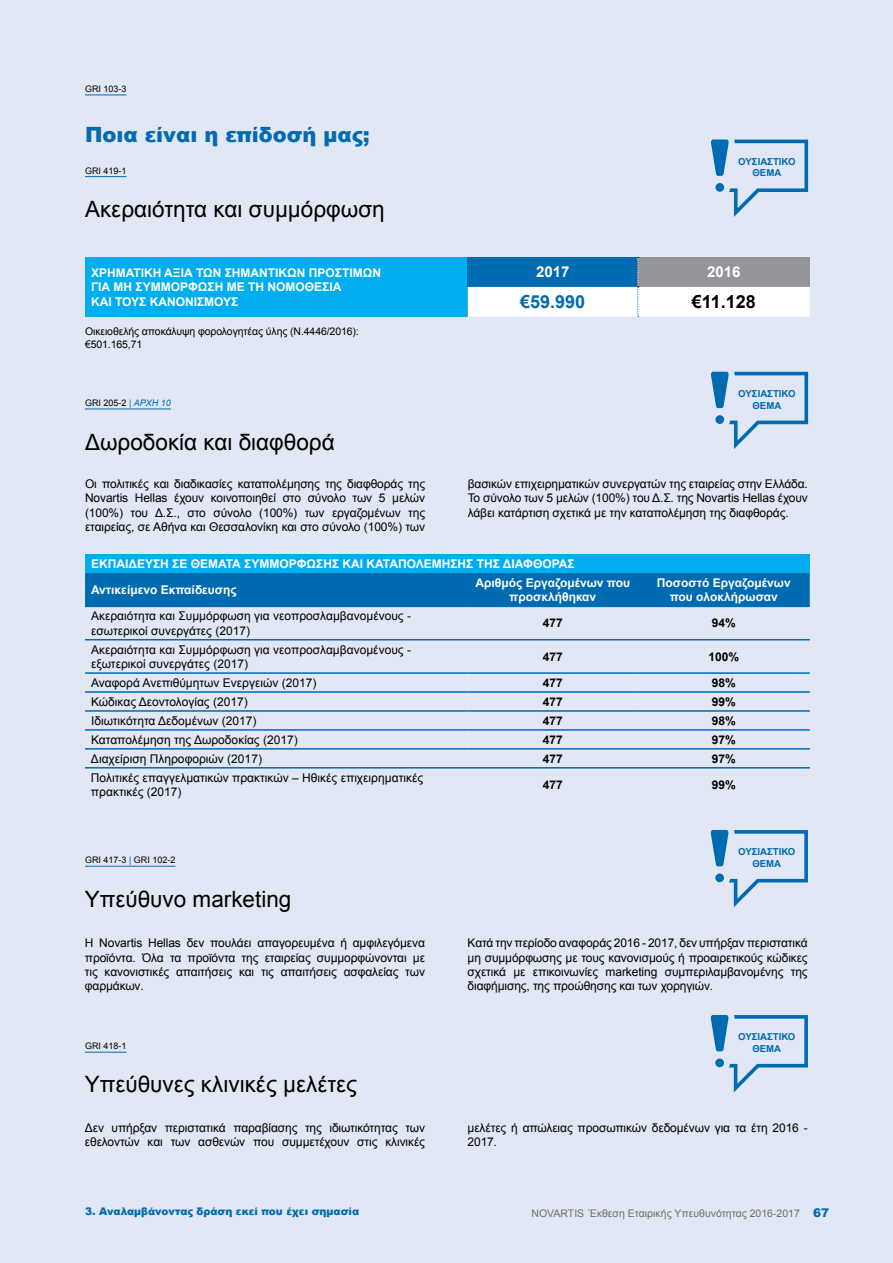
<style>
.page{position:relative;width:893px;height:1263px;background:#e1e7f4}
.page>*{position:absolute;margin:0;border:0;box-sizing:border-box;transform-origin:0 0}
.t1{font:22.5px "Arial";color:#000}
.t2{font:900 21px "Arial";color:#006bb1}
.t3{font:700 18px "Arial";color:#006bb1}
.t4{font:700 18px "Arial";color:#000}
.t5{font:700 15px "Arial";color:#fff}
.t6{font:12px/14.4px "Arial";letter-spacing:-.01em;color:#000}
.t7{font:700 12px/14.4px "Arial";color:#fff}
.t8{font:700 12px "Arial";color:#000}
.t9{font:10.5px/12.6px "Arial";letter-spacing:-.01em;color:#000}
.t10{font:10.5px "Arial";color:#6d6e71}
.t11{font:900 10.5px "Arial";color:#006bb1}
.t12{font:700 9.6px "Arial";color:#006bb1}
.t13{font:9px "Arial";color:#000}
.t14{font:italic 9px "Arial";color:#006bb1}
.s1{color:#006bb1}
.s2{font-style:italic;color:#006bb1}
.s3{font-weight:900;font-size:12px;color:#006bb1}
</style>
<div class="page">
<svg style="left:711px;top:139px;width:97px;height:78px"></svg>
<svg style="left:711px;top:372px;width:97px;height:77px"></svg>
<div style="left:85px;top:554px;width:725px;height:19px;background:#00aeef"></div>
<div style="left:85px;top:573px;width:725px;height:33px;background:#006bb1"></div>
<hr style="left:85px;top:606px;width:383px;height:1px;background:#006bb1">
<hr style="left:468px;top:606px;width:170px;height:1px;background:#006bb1">
<hr style="left:638px;top:606px;width:172px;height:1px;background:#006bb1">
<hr style="left:85px;top:639px;width:383px;height:1px;background:#006bb1">
<hr style="left:468px;top:639px;width:170px;height:1px;background:#006bb1">
<hr style="left:638px;top:639px;width:172px;height:1px;background:#006bb1">
<hr style="left:85px;top:672px;width:383px;height:2px;background:#006bb1">
<hr style="left:468px;top:672px;width:170px;height:2px;background:#006bb1">
<hr style="left:638px;top:672px;width:172px;height:2px;background:#006bb1">
<hr style="left:85px;top:691px;width:383px;height:2px;background:#006bb1">
<hr style="left:468px;top:691px;width:170px;height:2px;background:#006bb1">
<hr style="left:638px;top:691px;width:172px;height:2px;background:#006bb1">
<hr style="left:85px;top:710px;width:383px;height:2px;background:#006bb1">
<hr style="left:468px;top:710px;width:170px;height:2px;background:#006bb1">
<hr style="left:638px;top:710px;width:172px;height:2px;background:#006bb1">
<hr style="left:85px;top:729px;width:383px;height:2px;background:#006bb1">
<hr style="left:468px;top:729px;width:170px;height:2px;background:#006bb1">
<hr style="left:638px;top:729px;width:172px;height:2px;background:#006bb1">
<hr style="left:85px;top:748px;width:383px;height:2px;background:#006bb1">
<hr style="left:468px;top:748px;width:170px;height:2px;background:#006bb1">
<hr style="left:638px;top:748px;width:172px;height:2px;background:#006bb1">
<hr style="left:85px;top:767px;width:383px;height:1px;background:#006bb1">
<hr style="left:468px;top:767px;width:170px;height:1px;background:#006bb1">
<hr style="left:638px;top:767px;width:172px;height:1px;background:#006bb1">
<div style="left:85px;top:257px;width:383px;height:60px;background:#00aeef"></div>
<svg style="left:468px;top:257px;width:342px;height:60px;background:#a4bfd1"></svg>
<svg style="left:711px;top:830px;width:97px;height:77px"></svg>
<svg style="left:711px;top:1015px;width:97px;height:77px"></svg>
<hr style="left:85px;top:176px;width:42px;height:1px;background:#006bb1">
<hr style="left:85px;top:409px;width:86px;height:1px;background:#006bb1">
<hr style="left:85px;top:1052px;width:42px;height:1px;background:#006bb1">
<hr style="left:85px;top:866px;width:90px;height:1px;background:#006bb1">
<hr style="left:85px;top:95px;width:42px;height:1px;background:#006bb1">
<p class="t13" style="left:85px;top:83px;width:43px">GRI 103-3</p>
<h2 class="t2" style="left:85px;top:119px;width:286px">Ποια είναι η επίδοσή μας;</h2>
<p class="t13" style="left:85px;top:165px;width:43px">GRI 419-1</p>
<h1 class="t1" style="left:85px;top:195px;width:301px">Ακεραιότητα και συμμόρφωση</h1>
<p class="t12" style="left:738px;top:155px;width:7px">ουσιαστικο</p>
<p class="t12" style="left:752px;top:167px;width:9px">θεμα</p>
<p class="t7" style="left:91px;top:266px;width:291px">ΧΡΗΜΑΤΙΚΗ ΑΞΙΑ ΤΩΝ ΣΗΜΑΝΤΙΚΩΝ ΠΡΟΣΤΙΜΩΝ<br>ΓΙΑ ΜΗ ΣΥΜΜΟΡΦΩΣΗ ΜΕ ΤΗ ΝΟΜΟΘΕΣΙΑ<br>ΚΑΙ ΤΟΥΣ ΚΑΝΟΝΙΣΜΟΥΣ</p>
<p class="t5" style="left:536px;top:262px;width:35px">2017</p>
<p class="t5" style="left:707px;top:262px;width:35px">2016</p>
<h3 class="t3" style="left:520px;top:290px;width:67px">€59.990</h3>
<h3 class="t4" style="left:692px;top:290px;width:66px">€11.128</h3>
<p class="t9" style="left:85px;top:325px;width:275px">Οικειοθελής αποκάλυψη φορολογητέας ύλης (Ν.4446/2016): €501.165,71</p>
<p class="t13" style="left:85px;top:397px;width:57px">GRI 205-2 <span class="s1">|</span> <span class="s2">αρχη</span></p>
<p class="t14" style="left:161px;top:397px;width:12px">10</p>
<h1 class="t1" style="left:85px;top:427px;width:251px">Δωροδοκία και διαφθορά</h1>
<p class="t12" style="left:738px;top:387px;width:7px">ουσιαστικο</p>
<p class="t12" style="left:752px;top:399px;width:9px">θεμα</p>
<p class="t6" style="left:85px;top:476px;width:342px;text-align:justify">Οι πολιτικές και διαδικασίες καταπολέμησης της διαφθοράς της Novartis Hellas έχουν κοινοποιηθεί στο σύνολο των 5 μελών (100%) του Δ.Σ., στο σύνολο (100%) των εργαζομένων της εταιρείας, σε Αθήνα και Θεσσαλονίκη και στο σύνολο (100%) των</p>
<p class="t6" style="left:468px;top:476px;width:342px;text-align:justify">βασικών επιχειρηματικών συνεργατών της εταιρείας στην Ελλάδα.<br>Το σύνολο των 5 μελών (100%) του Δ.Σ. της Novartis Hellas έχουν λάβει κατάρτιση σχετικά με την καταπολέμηση της διαφθοράς.</p>
<p class="t7" style="left:91px;top:551px;width:485px;line-height:26.1px">ΕΚΠΑΙΔΕΥΣΗ ΣΕ ΘΕΜΑΤΑ ΣΥΜΜΟΡΦΩΣΗΣ ΚΑΙ ΚΑΤΑΠΟΛΕΜΗΣΗΣ ΤΗΣ ΔΙΑΦΘΟΡΑΣ<br>Αντικείμενο Εκπαίδευσης</p>
<p class="t7" style="left:475px;top:576px;width:156px;text-align:center">Αριθμός Εργαζομένων που προσκλήθηκαν</p>
<p class="t7" style="left:657px;top:576px;width:135px;text-align:center">Ποσοστό Εργαζομένων που ολοκλήρωσαν</p>
<p class="t6" style="left:91px;top:609px;width:321px">Ακεραιότητα και Συμμόρφωση για νεοπροσλαμβανομένους - εσωτερικοί συνεργάτες (2017)</p>
<p class="t8" style="left:543px;top:615px;width:22px">477</p>
<p class="t8" style="left:712px;top:615px;width:26px">94%</p>
<p class="t6" style="left:91px;top:642px;width:321px">Ακεραιότητα και Συμμόρφωση για νεοπροσλαμβανομένους - εξωτερικοί συνεργάτες (2017)</p>
<p class="t8" style="left:543px;top:649px;width:22px">477</p>
<p class="t8" style="left:708px;top:649px;width:32px">100%</p>
<p class="t6" style="left:91px;top:676px;width:227px">Αναφορά Ανεπιθύμητων Ενεργειών (2017)</p>
<p class="t8" style="left:543px;top:675px;width:22px">477</p>
<p class="t8" style="left:712px;top:675px;width:26px">98%</p>
<p class="t6" style="left:91px;top:694px;width:158px">Κώδικας Δεοντολογίας (2017)</p>
<p class="t8" style="left:543px;top:694px;width:22px">477</p>
<p class="t8" style="left:712px;top:694px;width:26px">99%</p>
<p class="t6" style="left:91px;top:713px;width:167px">Ιδιωτικότητα Δεδομένων (2017)</p>
<p class="t8" style="left:543px;top:713px;width:22px">477</p>
<p class="t8" style="left:712px;top:713px;width:26px">98%</p>
<p class="t6" style="left:91px;top:732px;width:208px">Καταπολέμηση της Δωροδοκίας (2017)</p>
<p class="t8" style="left:543px;top:731px;width:22px">477</p>
<p class="t8" style="left:712px;top:731px;width:26px">97%</p>
<p class="t6" style="left:91px;top:751px;width:172px">Διαχείριση Πληροφοριών (2017)</p>
<p class="t8" style="left:543px;top:750px;width:22px">477</p>
<p class="t8" style="left:712px;top:750px;width:26px">97%</p>
<p class="t6" style="left:91px;top:770px;width:334px">Πολιτικές επαγγελματικών πρακτικών – Ηθικές επιχειρηματικές πρακτικές (2017)</p>
<p class="t8" style="left:543px;top:777px;width:22px">477</p>
<p class="t8" style="left:712px;top:777px;width:26px">99%</p>
<p class="t13" style="left:85px;top:854px;width:92px">GRI 417-3 <span class="s1">|</span> GRI 102-2</p>
<h1 class="t1" style="left:85px;top:884px;width:208px">Υπεύθυνο marketing</h1>
<p class="t12" style="left:738px;top:845px;width:7px">ουσιαστικο</p>
<p class="t12" style="left:752px;top:857px;width:9px">θεμα</p>
<p class="t6" style="left:85px;top:936px;width:342px;text-align:justify">Η Novartis Hellas δεν πουλάει απαγορευμένα ή αμφιλεγόμενα προϊόντα. Όλα τα προϊόντα της εταιρείας συμμορφώνονται με τις κανονιστικές απαιτήσεις και τις απαιτήσεις ασφαλείας των φαρμάκων.</p>
<p class="t6" style="left:468px;top:936px;width:342px;text-align:justify">Κατά την περίοδο αναφοράς 2016 - 2017, δεν υπήρξαν περιστατικά μη συμμόρφωσης με τους κανονισμούς ή προαιρετικούς κώδικες σχετικά με επικοινωνίες marketing συμπεριλαμβανομένης της διαφήμισης, της προώθησης και των χορηγιών.</p>
<p class="t13" style="left:85px;top:1040px;width:43px">GRI 418-1</p>
<h1 class="t1" style="left:85px;top:1069px;width:274px">Υπεύθυνες κλινικές μελέτες</h1>
<p class="t12" style="left:738px;top:1030px;width:7px">ουσιαστικο</p>
<p class="t12" style="left:752px;top:1042px;width:9px">θεμα</p>
<p class="t6" style="left:85px;top:1121px;width:342px">Δεν υπήρξαν περιστατικά παραβίασης της ιδιωτικότητας των εθελοντών και των ασθενών που συμμετέχουν στις κλινικές</p>
<p class="t6" style="left:468px;top:1121px;width:342px">μελέτες ή απώλειας προσωπικών δεδομένων για τα έτη 2016 -<br>2017.</p>
<p class="t11" style="left:85px;top:1204px;width:276px">3. Αναλαμβάνοντας δράση εκεί που έχει σημασία</p>
<p class="t10" style="left:532px;top:1207px;width:299px">novartis Έκθεση Εταιρικής Υπευθυνότητας 2016-2017 <span class="s3">67</span></p>
</div>
